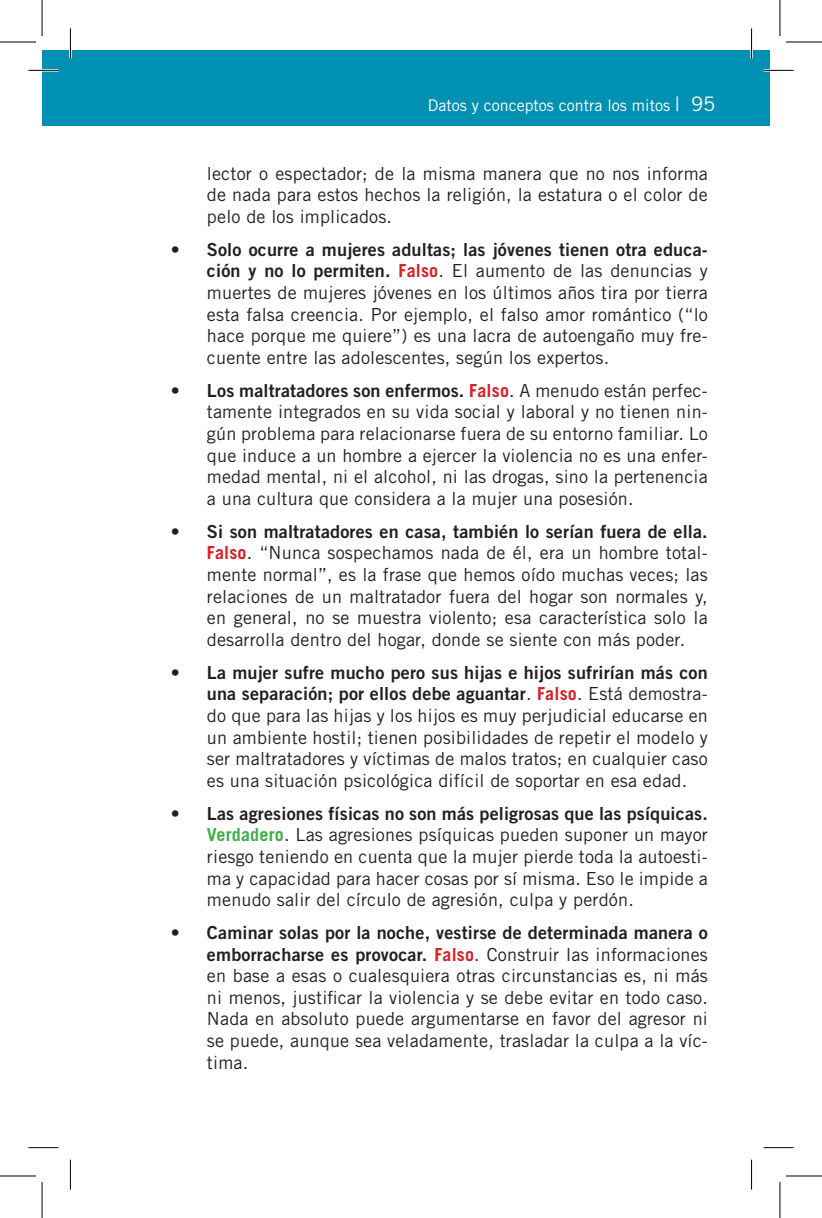
<style>
.page{position:relative;width:822px;height:1218px;background:#fff}
.page>*{position:absolute;margin:0;border:0;box-sizing:border-box;transform-origin:0 0}
.t1{font:18px/21.6px "Trade Gothic LT Std";letter-spacing:.01em;color:#231f20;text-align:justify}
.t2{font:18px/21.6px "Trade Gothic LT Std Bd 2";letter-spacing:.01em;color:#231f20;text-align:right}
.t3{font:16px "Trade Gothic LT Std";color:#fff}
.s1{font-size:20px}
.s2{font-family:"Trade Gothic LT Std Bd 2"}
.s3{font-weight:700;color:#d1232a}
.s4{font-family:"Trade Gothic LT Std";font-weight:700;color:#d1232a}
.s5{font-family:"Trade Gothic LT Std"}
.s6{font-weight:700;color:#40ae49}
</style>
<div class="page">
<div style="left:42px;top:51px;width:727px;height:75px;background:#0091b2"></div>
<hr style="left:28px;top:69px;width:30px;height:3px;background:#fff">
<hr style="left:763px;top:69px;width:30px;height:3px;background:#fff">
<hr style="left:69px;top:28px;width:3px;height:30px;background:#fff">
<hr style="left:749px;top:28px;width:3px;height:30px;background:#fff">
<hr style="left:28px;top:70px;width:30px;height:1px;background:#000">
<hr style="left:763px;top:70px;width:30px;height:1px;background:#000">
<hr style="left:28px;top:1147px;width:30px;height:1px;background:#000">
<hr style="left:763px;top:1147px;width:30px;height:1px;background:#000">
<hr style="left:70px;top:28px;width:1px;height:30px;background:#000">
<hr style="left:70px;top:1160px;width:1px;height:30px;background:#000">
<hr style="left:750px;top:28px;width:1px;height:30px;background:#000">
<hr style="left:750px;top:1160px;width:1px;height:30px;background:#000">
<hr style="left:0;top:42px;width:36px;height:1px;background:#000">
<hr style="left:785px;top:42px;width:36px;height:1px;background:#000">
<hr style="left:0;top:1176px;width:36px;height:1px;background:#000">
<hr style="left:785px;top:1176px;width:36px;height:1px;background:#000">
<hr style="left:42px;top:0;width:1px;height:36px;background:#000">
<hr style="left:42px;top:1182px;width:1px;height:36px;background:#000">
<hr style="left:779px;top:0;width:1px;height:36px;background:#000">
<hr style="left:779px;top:1182px;width:1px;height:36px;background:#000">
<p class="t3" style="left:427px;top:95px;width:289px">Datos y conceptos contra los mitos <span class="s1">| 95</span></p>
<p class="t1" style="left:207px;top:162px;width:502px">lector o espectador; de la misma manera que no nos informa de nada para estos hechos la religión, la estatura o el color de pelo de los implicados.</p>
<p class="t2" style="left:171px;top:238px;width:538px">• Solo ocurre a mujeres adultas; las jóvenes tienen otra educa-</p>
<p class="t1" style="left:207px;top:260px;width:502px"><span class="s2">ción y no lo permiten.</span> <span class="s3">Falso</span>. El aumento de las denuncias y muertes de mujeres jóvenes en los últimos años tira por tierra esta falsa creencia. Por ejemplo, el falso amor romántico (“lo hace porque me quiere”) es una lacra de autoengaño muy fre&shy;cuente entre las adolescentes, según los expertos.</p>
<p class="t2" style="left:171px;top:379px;width:538px">• Los maltratadores son enfermos. <span class="s4">Falso</span><span class="s5">. A menudo están perfec-</span></p>
<p class="t1" style="left:207px;top:401px;width:502px">tamente integrados en su vida social y laboral y no tienen nin&shy;gún problema para relacionarse fuera de su entorno familiar. Lo que induce a un hombre a ejercer la violencia no es una enfer&shy;medad mental, ni el alcohol, ni las drogas, sino la pertenencia a una cultura que considera a la mujer una posesión.</p>
<p class="t2" style="left:171px;top:520px;width:538px">• Si son maltratadores en casa, también lo serían fuera de ella.</p>
<p class="t1" style="left:207px;top:542px;width:502px"><span class="s3">Falso</span>. “Nunca sospechamos nada de él, era un hombre total&shy;mente normal”, es la frase que hemos oído muchas veces; las relaciones de un maltratador fuera del hogar son normales y, en general, no se muestra violento; esa característica solo la desarrolla dentro del hogar, donde se siente con más poder.</p>
<p class="t2" style="left:171px;top:661px;width:538px">• La mujer sufre mucho pero sus hijas e hijos sufrirían más con una separación; por ellos debe aguantar<span class="s5">.</span> <span class="s4">Falso</span><span class="s5">. Está demostra-</span></p>
<p class="t1" style="left:207px;top:704px;width:502px">do que para las hijas y los hijos es muy perjudicial educarse en un ambiente hostil; tienen posibilidades de repetir el modelo y ser maltratadores y víctimas de malos tratos; en cualquier caso es una situación psicológica difícil de soportar en esa edad.</p>
<p class="t2" style="left:171px;top:802px;width:538px">• Las agresiones físicas no son más peligrosas que las psíquicas.</p>
<p class="t1" style="left:207px;top:824px;width:502px"><span class="s6">Verdadero</span>. Las agresiones psíquicas pueden suponer un mayor riesgo teniendo en cuenta que la mujer pierde toda la autoesti&shy;ma y capacidad para hacer cosas por sí misma. Eso le impide a menudo salir del círculo de agresión, culpa y perdón.</p>
<p class="t2" style="left:171px;top:921px;width:538px">• Caminar solas por la noche, vestirse de determinada manera o</p>
<p class="t1" style="left:207px;top:943px;width:502px"><span class="s2">emborracharse es provocar.</span> <span class="s3">Falso</span>. Construir las informaciones en base a esas o cualesquiera otras circunstancias es, ni más ni menos, justificar la violencia y se debe evitar en todo caso.<br>Nada en absoluto puede argumentarse en favor del agresor ni se puede, aunque sea veladamente, trasladar la culpa a la víc&shy;tima.</p>
</div>
